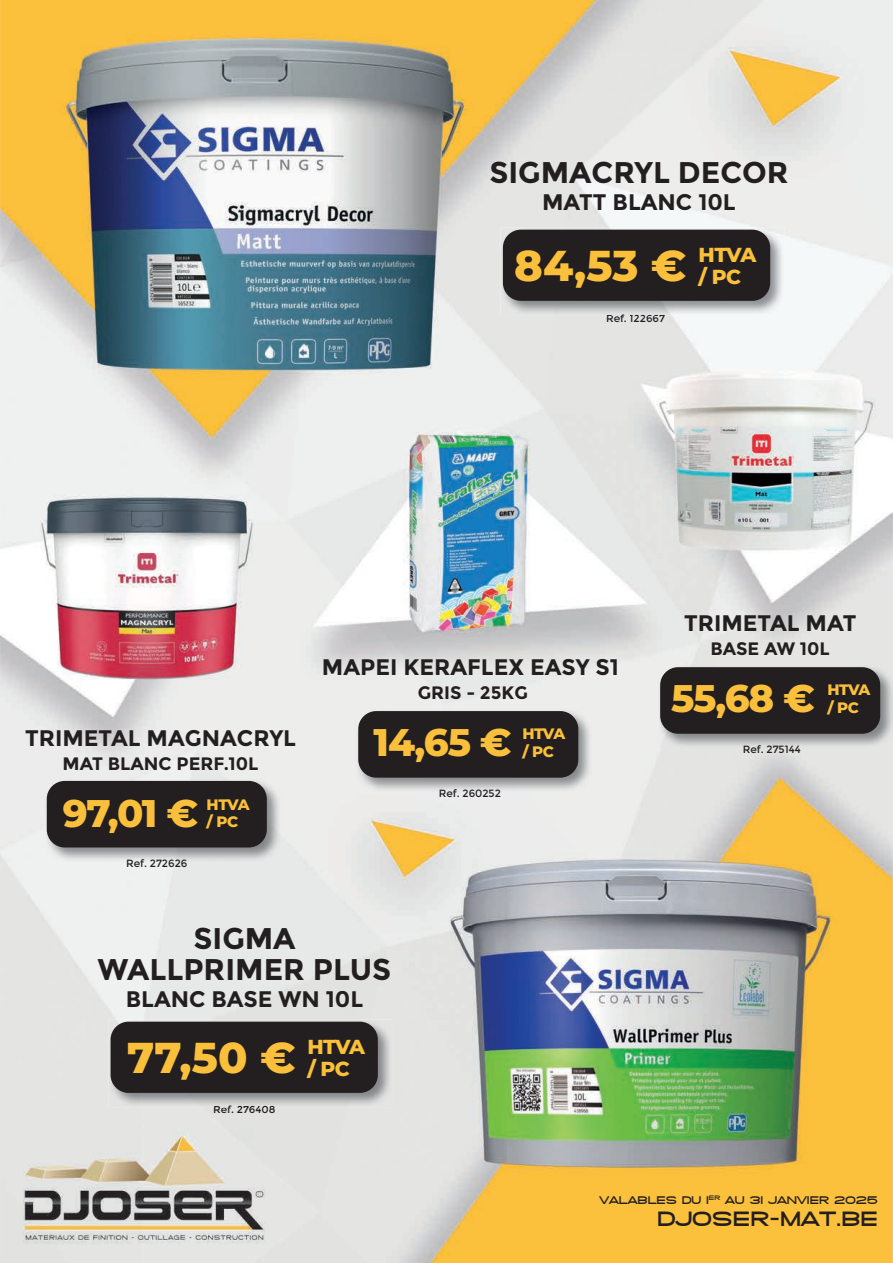
<style>
.page{position:relative;width:893px;height:1263px;background:#fff}
.page>*{position:absolute;margin:0;border:0;box-sizing:border-box;transform-origin:0 0}
.t1{font:800 43.05px "Montserrat";color:#fbc03b}
.t2{font:800 38.55px "Montserrat";letter-spacing:-.03em;color:#fbc03b}
.t3{font:700 29.85px/31.8px "Montserrat";color:#231f20;text-align:center}
.t4{font:700 22.5px "Montserrat";color:#231f20}
.t5{font:800 21px "SF Grandezza";color:#231f20}
.t6{font:800 20.25px "Montserrat";color:#fbc03b}
.t7{font:700 18px "Montserrat";color:#231f20}
.t8{font:800 15.15px/17.5px "Montserrat";letter-spacing:-.04em;color:#fbc03b}
.t9{font:800 11.25px "SF Grandezza";color:#231f20}
.t10{font:10.5px "Montserrat";color:#231f20}
</style>
<div class="page">
<img style="left:0;top:0;width:893px;height:1263px">
<img style="left:658px;top:665px;width:235px;height:83px">
<div style="left:660px;top:667px;width:220px;height:67px;background:#231f20;border-radius:18px"></div>
<img style="left:501px;top:227px;width:283px;height:88px">
<img style="left:607px;top:314px;width:58px;height:1px">
<div style="left:503px;top:230px;width:267px;height:71px;background:#231f20;border-radius:18px"></div>
<img style="left:356px;top:709px;width:237px;height:83px">
<div style="left:358px;top:711px;width:220px;height:67px;background:#231f20;border-radius:18px"></div>
<img style="left:44px;top:779px;width:237px;height:83px">
<div style="left:47px;top:781px;width:220px;height:66px;background:#231f20;border-radius:18px"></div>
<img style="left:108px;top:1019px;width:284px;height:88px">
<img style="left:214px;top:1105px;width:61px;height:2px">
<div style="left:111px;top:1022px;width:267px;height:71px;background:#231f20;border-radius:18px"></div>
<h3 class="t3" style="left:489px;top:157px;width:301px">SIGMACRYL DECOR</h3>
<p class="t4" style="left:542px;top:189px;width:195px">MATT BLANC 10L</p>
<h1 class="t1" style="left:514px;top:234px;width:244px">84,53 € <sup>HTVA</sup></h1>
<p class="t6" style="left:699px;top:262px;width:44px">/ PC</p>
<p class="t10" style="left:606px;top:313px;width:60px">Ref. 122667</p>
<p class="t4" style="left:684px;top:610px;width:174px">TRIMETAL MAT</p>
<p class="t7" style="left:710px;top:638px;width:121px">BASE AW 10L</p>
<p class="t4" style="left:25px;top:724px;width:272px">TRIMETAL MAGNACRYL</p>
<p class="t7" style="left:63px;top:753px;width:197px">MAT BLANC PERF.10L</p>
<h2 class="t2" style="left:63px;top:785px;width:137px">97,01 €</h2>
<p class="t8" style="left:207px;top:795px;width:45px">HTVA / PC</p>
<p class="t10" style="left:126px;top:858px;width:63px">Ref. 272626</p>
<p class="t4" style="left:322px;top:653px;width:299px">MAPEI KERAFLEX EASY S1</p>
<p class="t7" style="left:418px;top:682px;width:112px">GRIS - 25KG</p>
<h2 class="t2" style="left:374px;top:714px;width:140px">14,65 €</h2>
<p class="t8" style="left:522px;top:724px;width:45px">HTVA / PC</p>
<p class="t10" style="left:439px;top:787px;width:63px">Ref. 260252</p>
<h3 class="t3" style="left:98px;top:922px;width:295px">SIGMA<br>WALLPRIMER PLUS</h3>
<p class="t4" style="left:126px;top:986px;width:239px">BLANC BASE WN 10L</p>
<h1 class="t1" style="left:127px;top:1026px;width:240px">77,50 € <sup>HTVA</sup></h1>
<p class="t6" style="left:307px;top:1054px;width:44px">/ PC</p>
<p class="t10" style="left:213px;top:1103px;width:64px">Ref. 276408</p>
<h2 class="t2" style="left:671px;top:670px;width:145px">55,68 €</h2>
<p class="t8" style="left:827px;top:680px;width:45px">HTVA / PC</p>
<p class="t10" style="left:743px;top:743px;width:59px">Ref. 275144</p>
<p class="t9" style="left:599px;top:1192px;width:280px">VALABLES DU 1<sup>ER</sup> AU 31 JANVIER 2025</p>
<p class="t5" style="left:657px;top:1205px;width:222px">DJOSER-MAT.BE</p>
</div>
